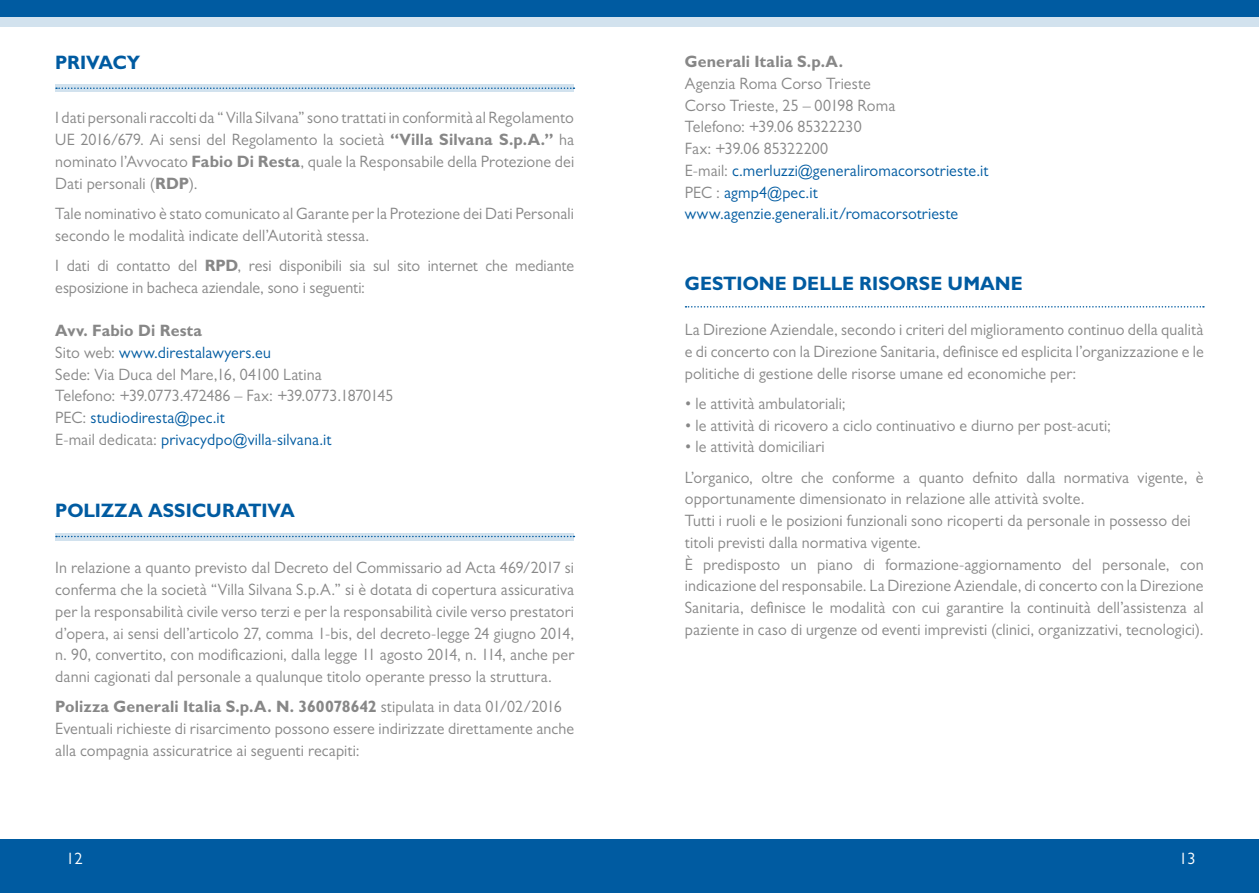
<style>
.page{position:relative;width:1259px;height:893px;background:#fff}
.page>*{position:absolute;margin:0;border:0;box-sizing:border-box;transform-origin:0 0}
.t1{font:700 19.5px "Gill Sans MT Pro";color:#005ba1}
.t2{font:16.5px/21.8px "Gill Sans MT Pro";letter-spacing:.01em;color:#878787}
.t3{font:700 16.5px "Gill Sans MT Pro";letter-spacing:.005em;color:#878787}
.t4{font:16.5px "Gill Sans MT Pro";color:#fff}
.s1{font-weight:700}
.s2{color:#005ba1}
</style>
<div class="page">
<div style="left:0;top:839px;width:1259px;height:54px;background:#005ba1"></div>
<svg style="left:0;top:0;width:1259px;height:27px;background:#4d8cbd"></svg>
<svg style="left:55px;top:533px;width:519px;height:7px;background:#c1d7e7"></svg>
<svg style="left:55px;top:84px;width:519px;height:8px;background:#c3d8e8"></svg>
<svg style="left:685px;top:306px;width:519px;height:2px"></svg>
<p class="t1" style="left:55px;top:50px;width:86px">PRIVACY</p>
<p class="t2" style="left:55px;top:107px;width:520px;text-align:justify">I dati personali raccolti da “ Villa Silvana” sono trattati in conformità al Regolamento UE 2016/679. Ai sensi del Regolamento la società <span class="s1">“Villa Silvana S.p.A.”</span> ha nominato l’Avvocato <span class="s1">Fabio Di Resta</span>, quale la Responsabile della Protezione dei Dati personali (<span class="s1">RDP</span>).</p>
<p class="t2" style="left:55px;top:202px;width:520px">Tale nominativo è stato comunicato al Garante per la Protezione dei Dati Personali secondo le modalità indicate dell’Autorità stessa.</p>
<p class="t2" style="left:55px;top:254px;width:520px">I dati di contatto del <span class="s1">RPD</span>, resi disponibili sia sul sito internet che mediante esposizione in bacheca aziendale, sono i seguenti:</p>
<p class="t2" style="left:55px;top:319px;width:340px"><span class="s1">Avv. Fabio Di Resta<br></span>Sito web: <span class="s2">www.direstalawyers.eu<br></span>Sede: Via Duca del Mare,16, 04100 Latina<br>Telefono: +39.0773.472486 – Fax: +39.0773.1870145<br>PEC: <span class="s2">studiodiresta@pec.it<br></span>E-mail dedicata: <span class="s2">privacydpo@villa-silvana.it</span></p>
<p class="t1" style="left:55px;top:499px;width:241px">POLIZZA ASSICURATIVA</p>
<p class="t2" style="left:55px;top:557px;width:520px;text-align:justify">In relazione a quanto previsto dal Decreto del Commissario ad Acta 469/2017 si conferma che la società “Villa Silvana S.p.A.” si è dotata di copertura assicurativa per la responsabilità civile verso terzi e per la responsabilità civile verso prestatori d’opera, ai sensi dell’articolo 27, comma 1-bis, del decreto-legge 24 giugno 2014, n. 90, convertito, con modificazioni, dalla legge 11 agosto 2014, n. 114, anche per danni cagionati dal personale a qualunque titolo operante presso la struttura.</p>
<p class="t2" style="left:55px;top:696px;width:520px"><span class="s1">Polizza Generali Italia S.p.A. N. 360078642</span> stipulata in data 01/02/2016<br>Eventuali richieste di risarcimento possono essere indirizzate direttamente anche alla compagnia assicuratrice ai seguenti recapiti:</p>
<p class="t3" style="left:685px;top:51px;width:160px">Generali Italia S.p.A.</p>
<p class="t2" style="left:685px;top:72px;width:305px">Agenzia Roma Corso Trieste<br>Corso Trieste, 25 – 00198 Roma<br>Telefono: +39.06 85322230<br>Fax: +39.06 85322200<br>E-mail: <span class="s2">c.merluzzi@generaliromacorsotrieste.it<br></span>PEC : <span class="s2">agmp4@pec.it www.agenzie.generali.it/romacorsotrieste</span></p>
<p class="t1" style="left:685px;top:271px;width:339px">GESTIONE DELLE RISORSE UMANE</p>
<p class="t2" style="left:685px;top:319px;width:520px;text-align:justify">La Direzione Aziendale, secondo i criteri del miglioramento continuo della qualità e di concerto con la Direzione Sanitaria, definisce ed esplicita l’organizzazione e le politiche di gestione delle risorse umane ed economiche per:</p>
<p class="t2" style="left:685px;top:392px;width:162px">• le attività ambulatoriali;</p>
<p class="t2" style="left:685px;top:414px;width:428px">• le attività di ricovero a ciclo continuativo e diurno per post-acuti;</p>
<p class="t2" style="left:685px;top:432px;width:520px;line-height:30.3px">• le attività domiciliari<br>L’organico, oltre che conforme a quanto defnito dalla normativa vigente, è</p>
<p class="t2" style="left:685px;top:488px;width:520px">opportunamente dimensionato in relazione alle attività svolte.<br>Tutti i ruoli e le posizioni funzionali sono ricoperti da personale in possesso dei titoli previsti dalla normativa vigente.<br>È predisposto un piano di formazione-aggiornamento del personale, con indicazione del responsabile. La Direzione Aziendale, di concerto con la Direzione Sanitaria, definisce le modalità con cui garantire la continuità dell’assistenza al paziente in caso di urgenze od eventi imprevisti (clinici, organizzativi, tecnologici).</p>
<p class="t4" style="left:66px;top:848px;width:18px">12</p>
<p class="t4" style="left:1179px;top:848px;width:18px">13</p>
</div>
